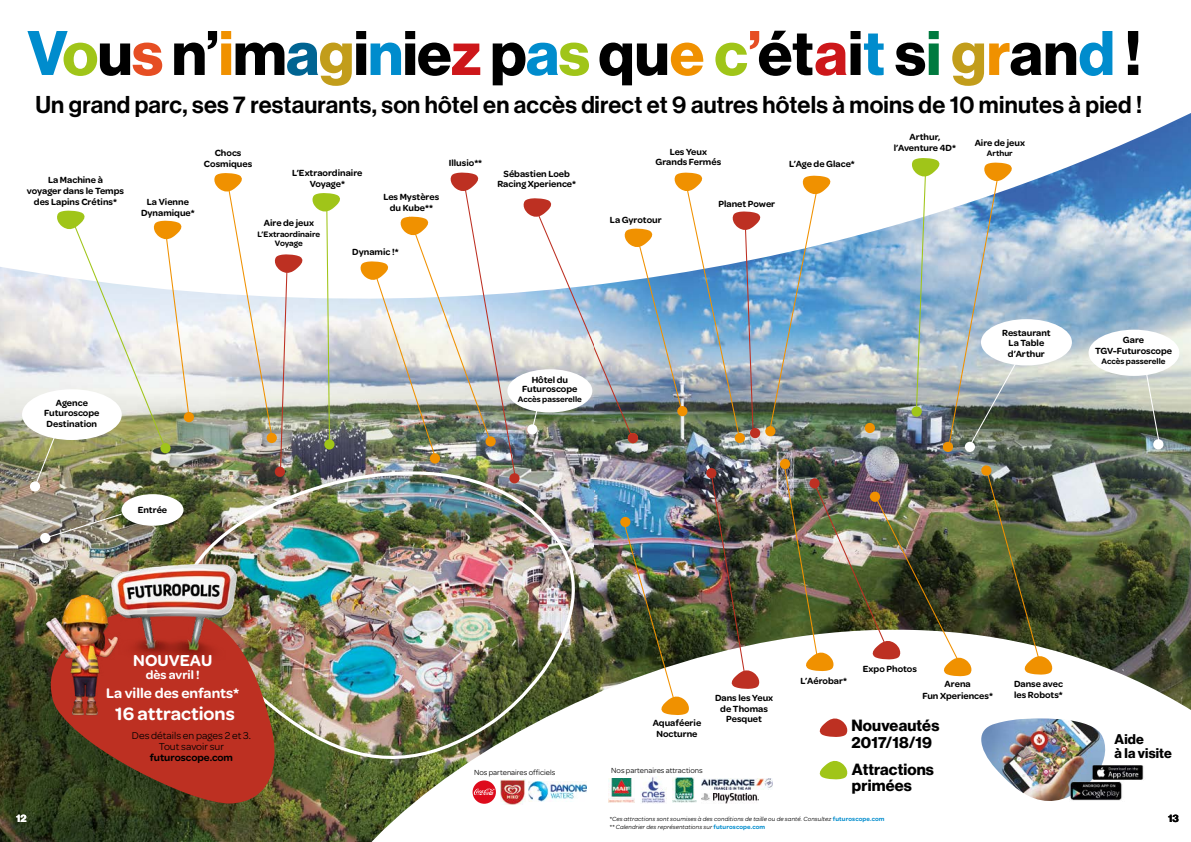
<style>
.page{position:relative;width:1191px;height:842px;background:#fff}
.page>*{position:absolute;margin:0;border:0;box-sizing:border-box;transform-origin:0 0}
.t1{font:61.5px "N Haas Grotesk DS Std 75 Bd";letter-spacing:-.005em;color:#000}
.t2{font:23.9px "N Haas Grotesk DS Std 65 Md";letter-spacing:.01em;color:#000}
.t3{font:600 19.1px "Omnes";color:#fff}
.t4{font:600 17px "Omnes";color:#fff}
.t5{font:15.9px/17px "N Haas Grotesk DS Std 75 Bd";letter-spacing:.01em;color:#000}
.t6{font:600 14.8px "Omnes";color:#fff}
.t7{font:13.8px/13.8px "N Haas Grotesk DS Std 75 Bd";letter-spacing:.01em;color:#000}
.t8{font:600 12.7px "Omnes";color:#fff}
.t9{font:10.6px/10.6px "Omnes";color:#000;text-align:center}
.t10{font:10.6px "N Haas Grotesk DS Std 75 Bd";color:#fff}
.t11{font:10.6px "N Haas Grotesk DS Std 75 Bd";color:#000}
.t12{font:600 9.5px/10.6px "Omnes";color:#000;text-align:center}
.t13{font:600 8.5px/9.5px "Omnes";color:#000;text-align:center}
.t14{font:7.9px "Omnes";color:#000}
.t15{font:italic 6.4px/7.4px "Omnes";letter-spacing:.02em;color:#000}
.s1{color:#008ccd}
.s2{color:#a0c519}
.s3{color:#e64e23}
.s4{color:#f09100}
.s5{color:#006492}
.s6{color:#c29d1b}
.s7{color:#cd171a}
.s8{color:#007a3f}
.s9{font-weight:600}
.s10{font-weight:600;font-style:normal;color:#008ccd}
</style>
<div class="page">
<img style="left:0;top:375px;width:1191px;height:466px">
<img style="left:313px;top:494px;width:282px;height:347px">
<img style="left:160px;top:429px;width:428px;height:340px">
<svg style="left:49px;top:606px;width:233px;height:198px;background:#923c25"></svg>
<svg style="left:0;top:267px;width:523px;height:108px"></svg>
<img style="left:44px;top:513px;width:79px;height:26px">
<div style="left:30px;top:481px;width:10px;height:11px;background:#fff;border-radius:50%"></div>
<div style="left:40px;top:533px;width:10px;height:10px;background:#fff;border-radius:50%"></div>
<div style="left:509px;top:473px;width:10px;height:10px;background:#bd3022;border-radius:50%"></div>
<div style="left:184px;top:412px;width:10px;height:10px;background:#f09100;border-radius:50%"></div>
<div style="left:324px;top:439px;width:10px;height:10px;background:#a0c519;border-radius:50%"></div>
<img style="left:34px;top:210px;width:156px;height:278px">
<svg style="left:312px;top:193px;width:29px;height:252px"></svg>
<img style="left:360px;top:172px;width:156px;height:307px">
<div style="left:22px;top:389px;width:100px;height:51px;background:#fff;border-radius:50%"></div>
<div style="left:507px;top:369px;width:85px;height:43px;background:#fff;border-radius:50%"></div>
<div style="left:121px;top:494px;width:62px;height:32px;background:#fff;border-radius:50%"></div>
<div style="left:275px;top:467px;width:10px;height:10px;background:#bd3022;border-radius:50%"></div>
<div style="left:430px;top:453px;width:10px;height:10px;background:#f09100;border-radius:50%"></div>
<img style="left:214px;top:173px;width:90px;height:299px">
<div style="left:472px;top:780px;width:24px;height:24px;background:#de0b1c;border-radius:50%"></div>
<svg style="left:474px;top:788px;width:21px;height:7px"></svg>
<img style="left:500px;top:780px;width:25px;height:24px">
<img style="left:529px;top:782px;width:58px;height:20px">
<img style="left:32px;top:593px;width:103px;height:124px">
<img style="left:99px;top:544px;width:150px;height:127px">
<img style="left:595px;top:494px;width:596px;height:347px">
<svg style="left:761px;top:113px;width:430px;height:262px"></svg>
<svg style="left:1142px;top:372px;width:18px;height:74px"></svg>
<div style="left:911px;top:406px;width:10px;height:11px;background:#a0c519;border-radius:50%"></div>
<div style="left:964px;top:442px;width:11px;height:10px;background:#fff;border-radius:50%"></div>
<div style="left:1153px;top:439px;width:10px;height:10px;background:#fff;border-radius:50%"></div>
<div style="left:620px;top:517px;width:10px;height:10px;background:#f09100;border-radius:50%"></div>
<div style="left:706px;top:468px;width:10px;height:10px;background:#bd3022;border-radius:50%"></div>
<div style="left:765px;top:426px;width:10px;height:10px;background:#f09100;border-radius:50%"></div>
<div style="left:864px;top:423px;width:11px;height:10px;background:#f09100;border-radius:50%"></div>
<div style="left:628px;top:433px;width:10px;height:10px;background:#bd3022;border-radius:50%"></div>
<div style="left:734px;top:433px;width:11px;height:10px;background:#f09100;border-radius:50%"></div>
<div style="left:780px;top:459px;width:10px;height:10px;background:#f09100;border-radius:50%"></div>
<div style="left:981px;top:465px;width:10px;height:11px;background:#f09100;border-radius:50%"></div>
<div style="left:943px;top:442px;width:10px;height:10px;background:#f09100;border-radius:50%"></div>
<img style="left:911px;top:158px;width:29px;height:255px">
<img style="left:985px;top:468px;width:67px;height:207px">
<img style="left:623px;top:524px;width:66px;height:191px">
<img style="left:710px;top:472px;width:50px;height:217px">
<svg style="left:818px;top:718px;width:30px;height:19px"></svg>
<svg style="left:818px;top:760px;width:30px;height:19px"></svg>
<img style="left:783px;top:463px;width:189px;height:213px">
<img style="left:769px;top:175px;width:62px;height:255px">
<div style="left:981px;top:319px;width:91px;height:46px;background:#fff;border-radius:50%"></div>
<div style="left:1088px;top:330px;width:91px;height:46px;background:#fff;border-radius:50%"></div>
<img style="left:948px;top:162px;width:73px;height:285px">
<img style="left:672px;top:777px;width:24px;height:25px">
<img style="left:701px;top:779px;width:71px;height:10px">
<img style="left:609px;top:778px;width:25px;height:25px">
<img style="left:701px;top:794px;width:57px;height:9px">
<img style="left:640px;top:777px;width:26px;height:27px">
<img style="left:523px;top:172px;width:238px;height:268px">
<svg style="left:973px;top:718px;width:8px;height:86px"></svg>
<img style="left:981px;top:718px;width:127px;height:86px">
<img style="left:1091px;top:765px;width:54px;height:16px">
<img style="left:1069px;top:781px;width:55px;height:20px">
<p class="t1" style="left:27px;top:17px;width:1115px"><span class="s1">V</span><span class="s2">o</span>u<span class="s3">s</span> n’<span class="s4">i</span>m<span class="s5">a</span><span class="s6">g</span>i<span class="s1">n</span>ie<span class="s7">z</span> p<span class="s1">a</span><span class="s2">s</span> qu<span class="s4">e</span> <span class="s2">c</span><span class="s3">’</span>ét<span class="s7">a</span>i<span class="s1">t</span> s<span class="s8">i</span> <span class="s6">g</span><span class="s4">r</span>an<span class="s1">d</span> !</p>
<p class="t2" style="left:35px;top:91px;width:1109px">Un grand parc, ses 7 restaurants, son hôtel en accès direct et 9 autres hôtels à moins de 10 minutes à pied !</p>
<p class="t12" style="left:893px;top:131px;width:64px">Arthur, l’Aventure 4D*</p>
<p class="t12" style="left:974px;top:137px;width:52px">Aire de jeux</p>
<p class="t13" style="left:986px;top:148px;width:27px">Arthur</p>
<p class="t12" style="left:655px;top:146px;width:67px">Les Yeux<br>Grands Fermés</p>
<p class="t12" style="left:789px;top:158px;width:67px">L’Age de Glace*</p>
<p class="t12" style="left:718px;top:198px;width:58px">Planet Power</p>
<p class="t12" style="left:204px;top:147px;width:50px">Chocs<br>Cosmiques</p>
<p class="t12" style="left:449px;top:157px;width:35px">Illusio**</p>
<p class="t12" style="left:292px;top:167px;width:72px">L’Extraordinaire<br>Voyage*</p>
<p class="t12" style="left:497px;top:168px;width:80px">Sébastien Loeb<br>Racing Xperience*</p>
<p class="t12" style="left:27px;top:174px;width:99px">La Machine à<br>voyager dans le Temps des Lapins Crétins*</p>
<p class="t12" style="left:383px;top:191px;width:57px">Les Mystères du Kube**</p>
<p class="t12" style="left:141px;top:196px;width:55px">La Vienne<br>Dynamique*</p>
<p class="t12" style="left:610px;top:214px;width:53px">La Gyrotour</p>
<p class="t12" style="left:264px;top:217px;width:52px">Aire de jeux</p>
<p class="t13" style="left:258px;top:229px;width:64px">L’Extraordinaire<br>Voyage</p>
<p class="t12" style="left:352px;top:246px;width:48px">Dynamic !*</p>
<p class="t12" style="left:44px;top:397px;width:57px">Agence<br>Futuroscope<br>Destination</p>
<p class="t12" style="left:138px;top:504px;width:31px">Entrée</p>
<p class="t10" style="left:16px;top:812px;width:12px">12</p>
<p class="t4" style="left:133px;top:649px;width:80px">NOUVEAU</p>
<p class="t8" style="left:146px;top:666px;width:55px">dès avril !</p>
<p class="t6" style="left:106px;top:682px;width:135px">La ville des enfants*</p>
<p class="t3" style="left:115px;top:700px;width:121px">16 attractions</p>
<p class="t9" style="left:132px;top:730px;width:120px">Des détails en pages 2 et 3.<br>Tout savoir sur <span class="s9">futuroscope.com</span></p>
<p class="t12" style="left:521px;top:374px;width:57px;line-height:9.5px">Hôtel du<br>Futuroscope</p>
<p class="t13" style="left:517px;top:394px;width:66px">Accès passerelle</p>
<p class="t12" style="left:1002px;top:327px;width:50px">Restaurant<br>La Table d’Arthur</p>
<p class="t12" style="left:1095px;top:334px;width:79px">Gare<br>TGV-Futuroscope</p>
<p class="t13" style="left:1101px;top:355px;width:66px">Accès passerelle</p>
<p class="t14" style="left:474px;top:767px;width:83px">Nos partenaires officiels</p>
<p class="t12" style="left:652px;top:717px;width:50px">Aquaféerie<br>Nocturne</p>
<p class="t14" style="left:611px;top:765px;width:93px">Nos partenaires attractions</p>
<p class="t12" style="left:715px;top:692px;width:60px">Dans les Yeux de Thomas<br>Pesquet</p>
<p class="t12" style="left:863px;top:663px;width:55px">Expo Photos</p>
<p class="t12" style="left:800px;top:674px;width:48px">L’Aérobar*</p>
<p class="t12" style="left:922px;top:678px;width:72px;line-height:11.4px">Arena<br>Fun Xperiences*</p>
<p class="t5" style="left:851px;top:717px;width:89px">Nouveautés<br>2017/18/19</p>
<p class="t5" style="left:852px;top:761px;width:83px">Attractions primées</p>
<p class="t15" style="left:609px;top:815px;width:276px">*Ces attractions sont soumises à des conditions de taille ou de santé. Consultez <span class="s10">futuroscope.com </span>** Calendrier des représentations sur <span class="s10">futuroscope.com</span></p>
<p class="t12" style="left:1014px;top:677px;width:50px;line-height:11.4px;text-align:left">Danse avec les Robots*</p>
<p class="t7" style="left:1114px;top:732px;width:59px">Aide<br>à la visite</p>
<p class="t11" style="left:1168px;top:812px;width:12px">13</p>
</div>
